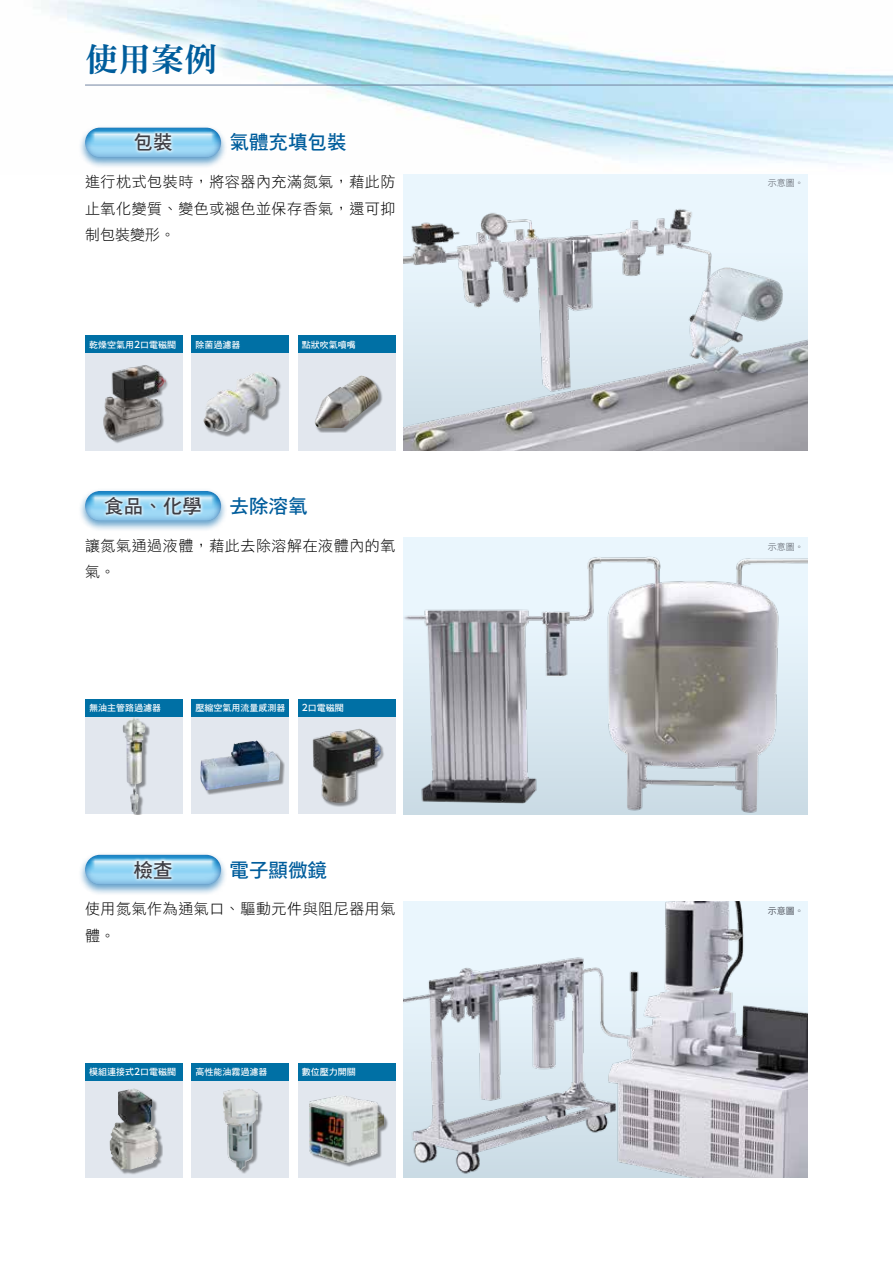
<style>
.page{position:relative;width:893px;height:1263px;background:#fff}
.page>*{position:absolute;margin:0;border:0;box-sizing:border-box;transform-origin:0 0}
.t1{font:33px "DF Ming Std W9";color:#005d9c}
.t2{font:19.5px "DF Hei Std W7";color:#005d9c}
.t3{font:19.5px "DF Hei Std W7";color:#3d3e45}
.t4{font:15px/26.2px "DF Hei Std W3";letter-spacing:.035em;color:#000}
.t5{font:9px "DF Hei Std W7";color:#fff}
.t6{font:9px "DF Hei Std W3";color:#535760}
.t7{font:9px "DF Hei Std W5";color:#535760}
.s1{font-family:"UD Shin Go Pro";font-weight:500}
</style>
<div class="page">
<img style="left:34px;top:0;width:859px;height:164px">
<div style="left:85px;top:1080px;width:98px;height:98px;background:#e2e7ee"></div>
<div style="left:111px;top:1090px;width:52px;height:84px;background:#000;opacity:.4"></div>
<img style="left:110px;top:1088px;width:48px;height:81px">
<div style="left:191px;top:1080px;width:98px;height:98px;background:#e2e7ee"></div>
<div style="left:224px;top:1090px;width:39px;height:84px;background:#000;opacity:.4"></div>
<img style="left:223px;top:1089px;width:35px;height:80px">
<div style="left:298px;top:1080px;width:97px;height:98px;background:#e2e7ee"></div>
<div style="left:311px;top:1097px;width:78px;height:70px;background:#000;opacity:.4"></div>
<img style="left:310px;top:1096px;width:73px;height:66px">
<div style="left:85px;top:1063px;width:98px;height:17px;background:#0070a5"></div>
<div style="left:191px;top:1063px;width:98px;height:17px;background:#0070a5"></div>
<div style="left:298px;top:1063px;width:97px;height:17px;background:#0070a5"></div>
<img style="left:404px;top:901px;width:404px;height:277px">
<div style="left:78px;top:852px;width:150px;height:44px;background:#0065a9;opacity:.6"></div>
<div style="left:71px;top:844px;width:163px;height:42px;background:#136eab;opacity:.4"></div>
<svg style="left:89px;top:857px;width:129px;height:17px"></svg>
<svg style="left:131px;top:857px;width:44px;height:25px"></svg>
<div style="left:78px;top:488px;width:150px;height:44px;background:#0065a9;opacity:.6"></div>
<div style="left:71px;top:480px;width:163px;height:42px;background:#136eab;opacity:.4"></div>
<svg style="left:89px;top:493px;width:129px;height:17px"></svg>
<svg style="left:102px;top:493px;width:102px;height:25px;background:#b7dff4"></svg>
<div style="left:78px;top:125px;width:150px;height:44px;background:#0065a9;opacity:.6"></div>
<div style="left:71px;top:116px;width:163px;height:42px;background:#136eab;opacity:.4"></div>
<svg style="left:89px;top:130px;width:129px;height:17px"></svg>
<svg style="left:131px;top:130px;width:44px;height:25px"></svg>
<div style="left:85px;top:353px;width:98px;height:98px;background:#e2e7ee"></div>
<div style="left:105px;top:367px;width:64px;height:77px;background:#000;opacity:.4"></div>
<img style="left:103px;top:365px;width:62px;height:75px">
<div style="left:191px;top:353px;width:98px;height:98px;background:#e2e7ee"></div>
<div style="left:204px;top:373px;width:78px;height:64px;background:#000;opacity:.4"></div>
<img style="left:204px;top:373px;width:73px;height:59px">
<div style="left:298px;top:353px;width:97px;height:98px;background:#e2e7ee"></div>
<div style="left:316px;top:376px;width:67px;height:57px;background:#000;opacity:.4"></div>
<img style="left:315px;top:375px;width:63px;height:53px">
<div style="left:85px;top:336px;width:98px;height:17px;background:#0070a5"></div>
<div style="left:191px;top:336px;width:98px;height:17px;background:#0070a5"></div>
<div style="left:298px;top:336px;width:97px;height:17px;background:#0070a5"></div>
<div style="left:404px;top:174px;width:404px;height:277px;background:#eaf6fd"></div>
<img style="left:404px;top:209px;width:404px;height:242px">
<svg style="left:67px;top:24px;width:168px;height:69px"></svg>
<hr style="left:85px;top:85px;width:808px;height:1px;background:#7386a2">
<div style="left:85px;top:716px;width:98px;height:98px;background:#e2e7ee"></div>
<div style="left:124px;top:718px;width:26px;height:96px;background:#000;opacity:.4"></div>
<img style="left:123px;top:716px;width:22px;height:98px">
<div style="left:191px;top:716px;width:98px;height:98px;background:#e2e7ee"></div>
<div style="left:201px;top:742px;width:84px;height:53px;background:#000;opacity:.4"></div>
<img style="left:200px;top:740px;width:80px;height:50px">
<div style="left:298px;top:716px;width:97px;height:98px;background:#e2e7ee"></div>
<div style="left:314px;top:730px;width:71px;height:77px;background:#000;opacity:.4"></div>
<img style="left:312px;top:728px;width:70px;height:76px">
<div style="left:85px;top:699px;width:98px;height:17px;background:#0070a5"></div>
<div style="left:191px;top:699px;width:98px;height:17px;background:#0070a5"></div>
<div style="left:298px;top:699px;width:97px;height:17px;background:#0070a5"></div>
<img style="left:404px;top:538px;width:404px;height:276px">
<h1 class="t1" style="left:85px;top:41px;width:134px">使用案例</h1>
<h2 class="t3" style="left:134px;top:132px;width:40px">包裝</h2>
<h2 class="t2" style="left:230px;top:132px;width:118px">氣體充填包裝</h2>
<p class="t4" style="left:85px;top:168px;width:312px;text-align:justify">進行枕式包裝時，將容器內充滿氮氣，藉此防止氧化變質、變色或褪色並保存香氣，還可抑制包裝變形。</p>
<p class="t6" style="left:768px;top:178px;width:37px">示意圖。</p>
<p class="t5" style="left:89px;top:340px;width:88px">乾燥空氣用<span class="s1">2</span>口電磁閥</p>
<p class="t5" style="left:196px;top:340px;width:46px">除菌過濾器</p>
<p class="t5" style="left:302px;top:340px;width:55px">點狀吹氣噴嘴</p>
<h2 class="t3" style="left:104px;top:495px;width:99px">食品、化學</h2>
<h2 class="t2" style="left:230px;top:495px;width:79px">去除溶氧</h2>
<p class="t4" style="left:85px;top:532px;width:312px">讓氮氣通過液體，藉此去除溶解在液體內的氧氣。</p>
<p class="t6" style="left:768px;top:542px;width:37px">示意圖。</p>
<p class="t5" style="left:89px;top:703px;width:73px">無油主管路過濾器</p>
<p class="t5" style="left:196px;top:703px;width:91px">壓縮空氣用流量感測器</p>
<p class="t5" style="left:302px;top:703px;width:43px"><span class="s1">2</span>口電磁閥</p>
<h2 class="t3" style="left:134px;top:859px;width:40px">檢查</h2>
<h2 class="t2" style="left:230px;top:859px;width:99px">電子顯微鏡</h2>
<p class="t4" style="left:85px;top:896px;width:312px">使用氮氣作為通氣口、驅動元件與阻尼器用氣體。</p>
<p class="t7" style="left:768px;top:905px;width:37px">示意圖。</p>
<p class="t5" style="left:89px;top:1067px;width:88px">模組連接式<span class="s1">2</span>口電磁閥</p>
<p class="t5" style="left:196px;top:1067px;width:73px">高性能油霧過濾器</p>
<p class="t5" style="left:302px;top:1067px;width:55px">數位壓力開關</p>
</div>
